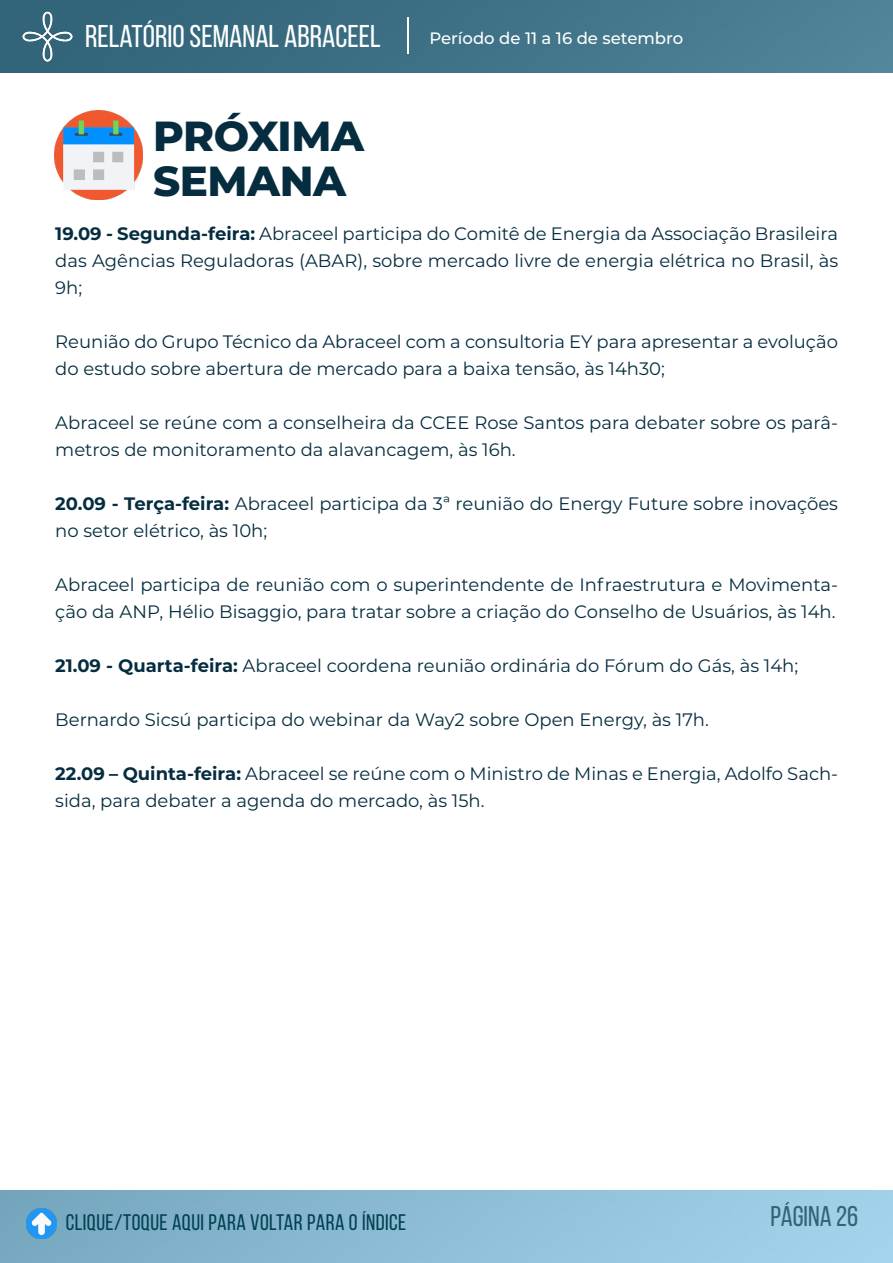
<style>
.page{position:relative;width:893px;height:1263px;background:#fff}
.page>*{position:absolute;margin:0;border:0;box-sizing:border-box;transform-origin:0 0}
.t1{font:800 42px/45px "Montserrat";letter-spacing:-.01em;color:#062d3f}
.t2{font:31.5px "Bebas Neue";color:#fff}
.t3{font:28.5px "Bebas Neue";color:#326479}
.t4{font:22.5px "Bebas Neue";letter-spacing:.02em;color:#014153}
.t5{font:18px/27px "Montserrat";color:#062d3f}
.t6{font:500 16.5px "Montserrat";color:#fff}
.s1{font-weight:700}
</style>
<div class="page">
<img style="left:0;top:0;width:893px;height:72px">
<img style="left:0;top:1191px;width:892px;height:72px">
<img style="left:23px;top:11px;width:50px;height:50px">
<hr style="left:407px;top:17px;width:2px;height:37px;background:#fff">
<img style="left:27px;top:1209px;width:29px;height:29px">
<img style="left:54px;top:111px;width:89px;height:88px">
<h2 class="t2" style="left:85px;top:19px;width:297px">RELATÓRIO SEMANAL ABRACEEL</h2>
<h1 class="t1" style="left:153px;top:111px;width:212px">PRÓXIMA<br>SEMANA</h1>
<p class="t6" style="left:429px;top:26px;width:255px">Período de 11 a 16 de setembro</p>
<p class="t5" style="left:55px;top:219px;width:784px;text-align:justify"><span class="s1">19.09 - Segunda-feira:</span> Abraceel participa do Comitê de Energia da Associação Brasileira das Agências Reguladoras (ABAR), sobre mercado livre de energia elétrica no Brasil, às 9h;</p>
<p class="t5" style="left:55px;top:327px;width:784px">Reunião do Grupo Técnico da Abraceel com a consultoria EY para apresentar a evolução do estudo sobre abertura de mercado para a baixa tensão, às 14h30;</p>
<p class="t5" style="left:55px;top:408px;width:784px">Abraceel se reúne com a conselheira da CCEE Rose Santos para debater sobre os parâ&shy;metros de monitoramento da alavancagem, às 16h.</p>
<p class="t5" style="left:55px;top:489px;width:784px"><span class="s1">20.09 - Terça-feira:</span> Abraceel participa da 3ª reunião do Energy Future sobre inovações no setor elétrico, às 10h;</p>
<p class="t5" style="left:55px;top:570px;width:784px">Abraceel participa de reunião com o superintendente de Infraestrutura e Movimenta&shy;ção da ANP, Hélio Bisaggio, para tratar sobre a criação do Conselho de Usuários, às 14h.</p>
<p class="t5" style="left:55px;top:651px;width:744px"><span class="s1">21.09 - Quarta-feira:</span> Abraceel coordena reunião ordinária do Fórum do Gás, às 14h;</p>
<p class="t5" style="left:55px;top:705px;width:655px">Bernardo Sicsú participa do webinar da Way2 sobre Open Energy, às 17h.</p>
<p class="t5" style="left:55px;top:759px;width:784px"><span class="s1">22.09 – Quinta-feira:</span> Abraceel se reúne com o Ministro de Minas e Energia, Adolfo Sach&shy;sida, para debater a agenda do mercado, às 15h.</p>
<p class="t4" style="left:66px;top:1210px;width:342px">CLIQUE/TOQUE AQUI PARA VOLTAR PARA O ÍNDICE</p>
<h3 class="t3" style="left:770px;top:1200px;width:89px">PÁGINA 26</h3>
</div>
